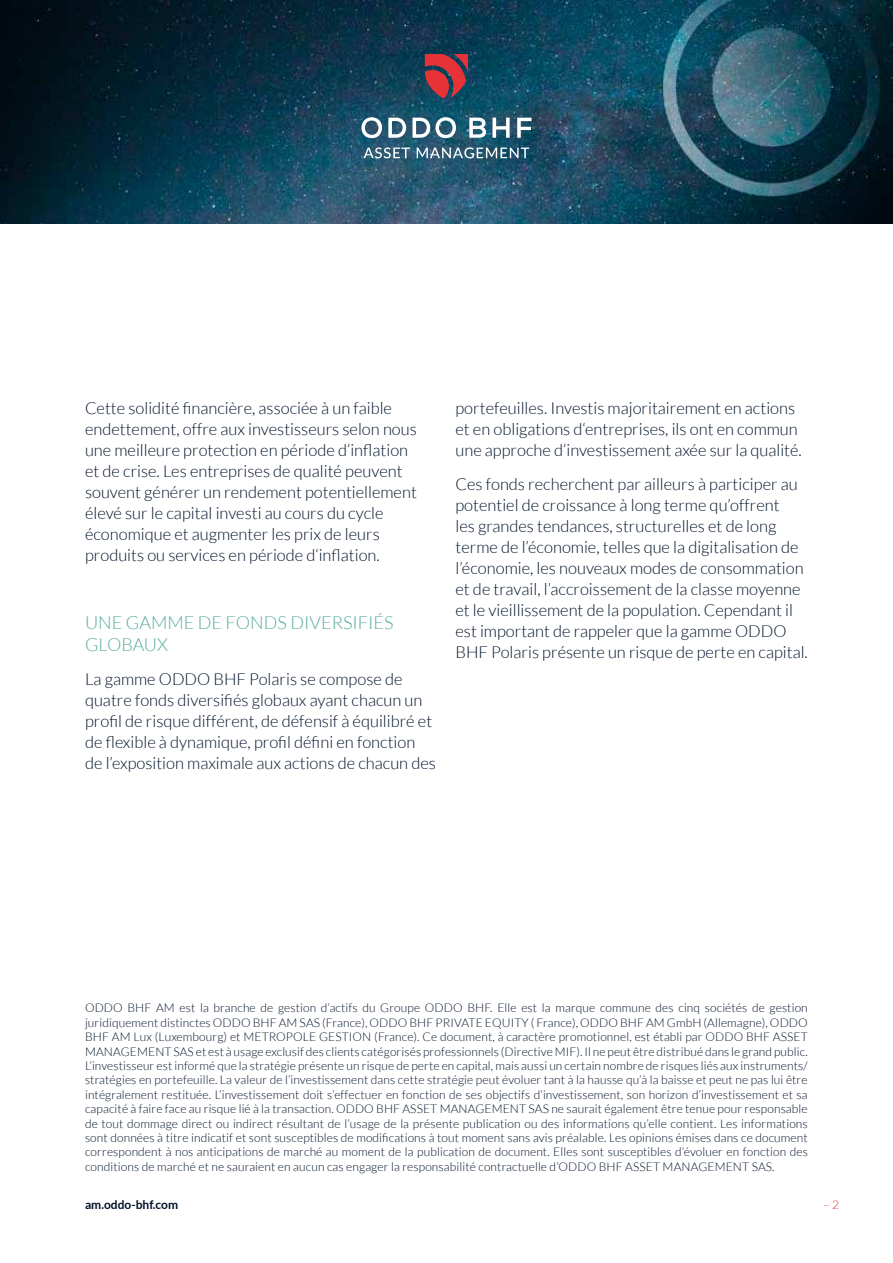
<style>
.page{position:relative;width:893px;height:1263px;background:#fff}
.page>*{position:absolute;margin:0;border:0;box-sizing:border-box;transform-origin:0 0}
.t1{font:300 18px/21.6px "Lato";color:#56aa9c}
.t2{font:300 16.5px/21px "Lato";color:#001229}
.t3{font:300 12px/14.4px "Lato";letter-spacing:.01em;color:#001229;text-align:justify}
.t4{font:700 12px "Lato";color:#001229}
.t5{font:300 12px "Lato";color:#e73237}
</style>
<div class="page">
<img style="left:0;top:0;width:893px;height:223px">
<svg style="left:425px;top:54px;width:43px;height:45px"></svg>
<svg style="left:361px;top:117px;width:21px;height:21px"></svg>
<svg style="left:388px;top:118px;width:18px;height:20px"></svg>
<svg style="left:412px;top:117px;width:44px;height:21px"></svg>
<svg style="left:469px;top:118px;width:17px;height:20px"></svg>
<svg style="left:492px;top:118px;width:18px;height:20px"></svg>
<svg style="left:517px;top:118px;width:14px;height:20px"></svg>
<svg style="left:364px;top:147px;width:46px;height:11px"></svg>
<svg style="left:417px;top:147px;width:112px;height:11px"></svg>
<p class="t2" style="left:85px;top:398px;width:333px">Cette solidité financière, associée à un faible endettement, offre aux investisseurs selon nous une meilleure protection en période d‘inflation et de crise. Les entreprises de qualité peuvent souvent générer un rendement potentiellement élevé sur le capital investi au cours du cycle économique et augmenter les prix de leurs produits ou services en période d‘inflation.</p>
<h1 class="t1" style="left:85px;top:612px;width:310px">UNE GAMME DE FONDS DIVERSIFIÉS<br>GLOBAUX</h1>
<p class="t2" style="left:85px;top:668px;width:352px">La gamme ODDO BHF Polaris se compose de quatre fonds diversifiés globaux ayant chacun un profil de risque différent, de défensif à équilibré et de flexible à dynamique, profil défini en fonction de l’exposition maximale aux actions de chacun des</p>
<h2 class="t2" style="left:455px;top:398px;width:348px">portefeuilles. Investis majoritairement en actions et en obligations d‘entreprises, ils ont en commun une approche d‘investissement axée sur la qualité.</h2>
<p class="t2" style="left:455px;top:474px;width:354px">Ces fonds recherchent par ailleurs à participer au potentiel de croissance à long terme qu’offrent<br>les grandes tendances, structurelles et de long terme de l’économie, telles que la digitalisation de l’économie, les nouveaux modes de consommation et de travail, l’accroissement de la classe moyenne et le vieillissement de la population. Cependant il est important de rappeler que la gamme ODDO BHF Polaris présente un risque de perte en capital.</p>
<p class="t3" style="left:85px;top:1001px;width:724px">ODDO BHF AM est la branche de gestion d‘actifs du Groupe ODDO BHF. Elle est la marque commune des cinq sociétés de gestion juridiquement distinctes ODDO BHF AM SAS (France), ODDO BHF PRIVATE EQUITY ( France), ODDO BHF AM GmbH (Allemagne), ODDO BHF AM Lux (Luxembourg) et METROPOLE GESTION (France). Ce document, à caractère promotionnel, est établi par ODDO BHF ASSET MANAGEMENT SAS et est à usage exclusif des clients catégorisés professionnels (Directive MIF). Il ne peut être distribué dans le grand public.<br>L’investisseur est informé que la stratégie présente un risque de perte en capital, mais aussi un certain nombre de risques liés aux instruments/ stratégies en portefeuille. La valeur de l’investissement dans cette stratégie peut évoluer tant à la hausse qu’à la baisse et peut ne pas lui être intégralement restituée. L’investissement doit s‘effectuer en fonction de ses objectifs d‘investissement, son horizon d‘investissement et sa capacité à faire face au risque lié à la transaction. ODDO BHF ASSET MANAGEMENT SAS ne saurait également être tenue pour responsable de tout dommage direct ou indirect résultant de l’usage de la présente publication ou des informations qu’elle contient. Les informations sont données à titre indicatif et sont susceptibles de modifications à tout moment sans avis préalable. Les opinions émises dans ce document correspondent à nos anticipations de marché au moment de la publication de document. Elles sont susceptibles d’évoluer en fonction des conditions de marché et ne sauraient en aucun cas engager la responsabilité contractuelle d’ODDO BHF ASSET MANAGEMENT SAS.</p>
<p class="t4" style="left:85px;top:1197px;width:95px">am.oddo-bhf.com</p>
<p class="t5" style="left:823px;top:1198px;width:17px">– 2</p>
</div>
